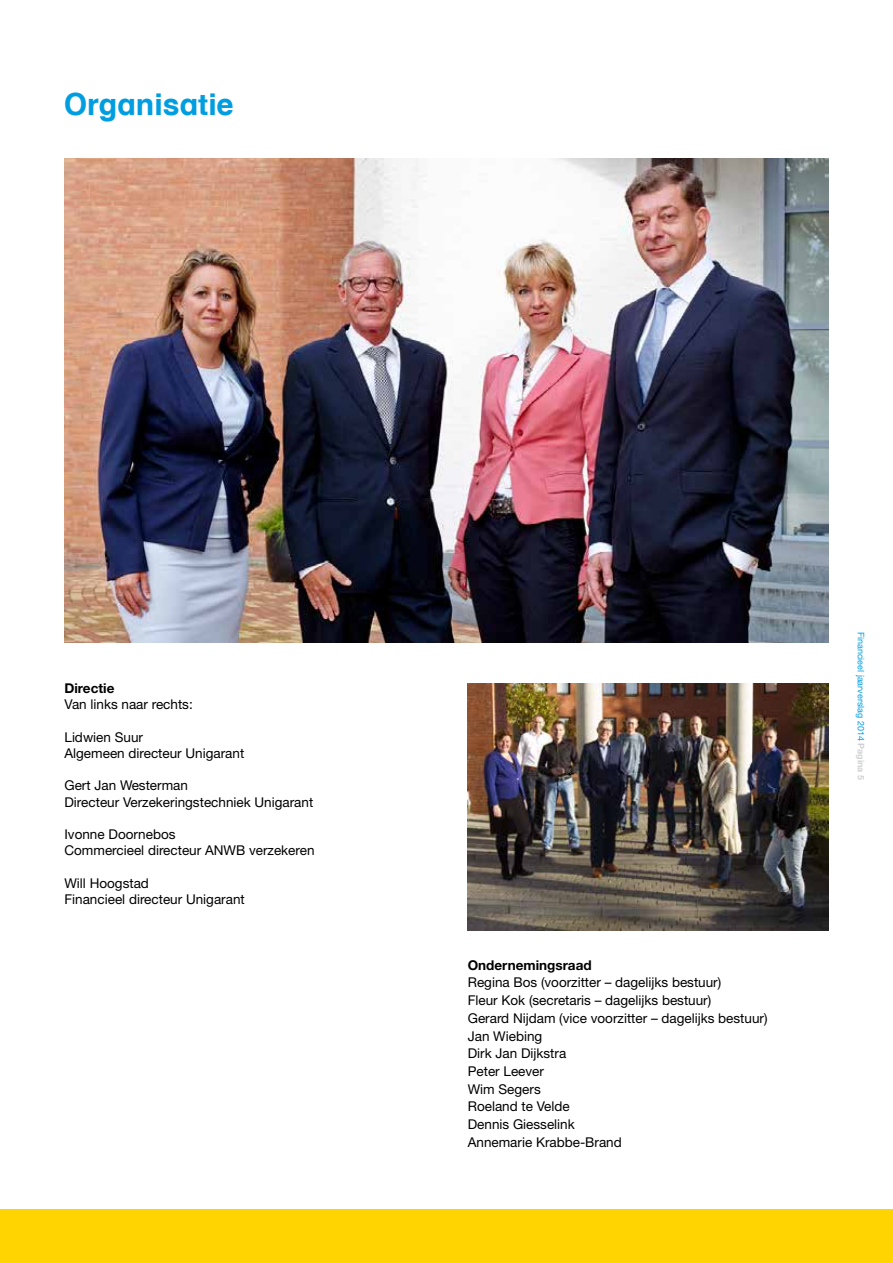
<style>
.page{position:relative;width:893px;height:1263px;background:#fff}
.page>*{position:absolute;margin:0;border:0;box-sizing:border-box;transform-origin:0 0}
.t1{font:700 30px "Schulbuch Nord";color:#009ee0}
.t2{font:13.5px/17.7px "Helvetica Neue LT Std";color:#000}
.t3{font:700 13.5px "Helvetica Neue LT Std";color:#000}
.t4{font:9px "Helvetica Neue LT Std";color:#009ee0}
.s1{font-weight:700;color:#d0d1d2}
</style>
<div class="page">
<img style="left:64px;top:158px;width:764px;height:484px">
<img style="left:468px;top:684px;width:360px;height:246px">
<div style="left:0;top:1210px;width:893px;height:53px;background:#ffd400"></div>
<h1 class="t1" style="left:64px;top:85px;width:171px">Organisatie</h1>
<p class="t3" style="left:64px;top:680px;width:51px">Directie</p>
<p class="t2" style="left:64px;top:696px;width:130px">Van links naar rechts:</p>
<p class="t2" style="left:64px;top:729px;width:181px;line-height:16.2px">Lidwien Suur<br>Algemeen directeur Unigarant</p>
<p class="t2" style="left:64px;top:777px;width:250px;line-height:16.2px">Gert Jan Westerman<br>Directeur Verzekeringstechniek Unigarant</p>
<p class="t2" style="left:64px;top:826px;width:252px;line-height:16.2px">Ivonne Doornebos<br>Commercieel directeur ANWB verzekeren</p>
<p class="t2" style="left:64px;top:874px;width:182px;line-height:16.2px">Will Hoogstad<br>Financieel directeur Unigarant</p>
<p class="t3" style="left:468px;top:956px;width:125px">Ondernemingsraad</p>
<p class="t2" style="left:468px;top:973px;width:301px">Regina Bos (voorzitter – dagelijks bestuur)<br>Fleur Kok (secretaris – dagelijks bestuur)<br>Gerard Nijdam (vice voorzitter – dagelijks bestuur)<br>Jan Wiebing<br>Dirk Jan Dijkstra<br>Peter Leever<br>Wim Segers<br>Roeland te Velde<br>Dennis Giesselink<br>Annemarie Krabbe-Brand</p>
<p class="t4" style="left:866px;top:631px;width:150px;rotate:90deg">Financieel jaarverslag 2014 <span class="s1">Pagina 5</span></p>
</div>
